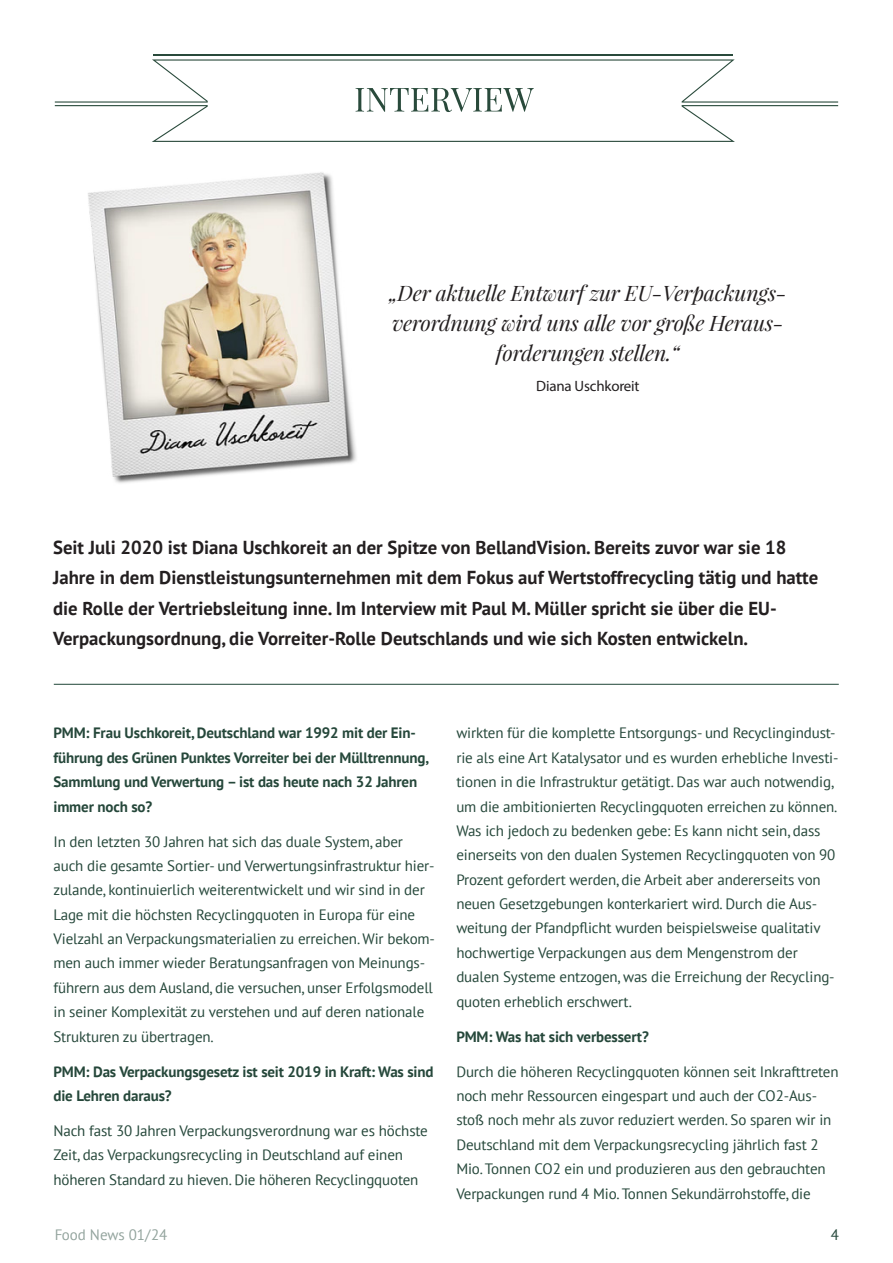
<style>
.page{position:relative;width:893px;height:1263px;background:#fff}
.page>*{position:absolute;margin:0;border:0;box-sizing:border-box;transform-origin:0 0}
.t1{font:italic 21.3px/30px "Playfair Display";letter-spacing:-.01em;color:#231f20;text-align:center}
.Einleitung{font:700 18.75px/30.5px "PT Sans";color:#231f20}
.Einleitung-2{font:15px/24.5px "PT Sans";letter-spacing:-.01em;color:#25473a}
.Einleitung-3{font:700 15px/24.3px "PT Sans";letter-spacing:-.01em;color:#25473a}
.t2{font:15px "Myriad Variable Concept";letter-spacing:-.01em;color:#231f20}
</style>
<div class="page">
<hr style="left:154px;top:55px;width:579px;height:1px;background:#294a3b">
<svg style="left:55px;top:59px;width:783px;height:83px"></svg>
<img style="left:88px;top:172px;width:269px;height:311px">
<hr style="left:54px;top:684px;width:785px;height:1px;background:#1f4638">
<p class="t1" style="left:389px;top:278px;width:399px">„Der aktuelle Entwurf zur EU-Verpackungs&shy;verordnung wird uns alle vor große Heraus&shy;forderungen stellen.“</p>
<p class="t2" style="left:536px;top:377px;width:105px">Diana Uschkoreit</p>
<p class="Einleitung" style="left:53px;top:531px;width:767px">Seit Juli 2020 ist Diana Uschkoreit an der Spitze von BellandVision. Bereits zuvor war sie 18<br>Jahre in dem Dienstleistungsunternehmen mit dem Fokus auf Wertstoffrecycling tätig und hatte die Rolle der Vertriebsleitung inne. Im Interview mit Paul M. Müller spricht sie über die EU-Verpackungsordnung, die Vorreiter-Rolle Deutschlands und wie sich Kosten entwickeln.</p>
<p class="Einleitung-3" style="left:53px;top:721px;width:377px">PMM: Frau Uschkoreit, Deutschland war 1992 mit der Ein&shy;führung des Grünen Punktes Vorreiter bei der Mülltrennung, Sammlung und Verwertung – ist das heute nach 32 Jahren immer noch so?</p>
<p class="Einleitung-2" style="left:53px;top:829px;width:383px">In den letzten 30 Jahren hat sich das duale System, aber auch die gesamte Sortier- und Verwertungsinfrastruktur hier&shy;zulande, kontinuierlich weiterentwickelt und wir sind in der Lage mit die höchsten Recyclingquoten in Europa für eine Vielzahl an Verpackungsmaterialien zu erreichen. Wir bekom&shy;men auch immer wieder Beratungsanfragen von Meinungs&shy;führern aus dem Ausland, die versuchen, unser Erfolgsmodell in seiner Komplexität zu verstehen und auf deren nationale Strukturen zu übertragen.</p>
<p class="Einleitung-3" style="left:53px;top:1059px;width:382px">PMM: Das Verpackungsgesetz ist seit 2019 in Kraft: Was sind die Lehren daraus?</p>
<p class="Einleitung-2" style="left:53px;top:1118px;width:376px">Nach fast 30 Jahren Verpackungsverordnung war es höchste<br>Zeit, das Verpackungsrecycling in Deutschland auf einen höheren Standard zu hieven. Die höheren Recyclingquoten</p>
<p class="Einleitung-2" style="left:456px;top:720px;width:384px">wirkten für die komplette Entsorgungs- und Recyclingindust&shy;rie als eine Art Katalysator und es wurden erhebliche Investi&shy;tionen in die Infrastruktur getätigt. Das war auch notwendig, um die ambitionierten Recyclingquoten erreichen zu können.<br>Was ich jedoch zu bedenken gebe: Es kann nicht sein, dass einerseits von den dualen Systemen Recyclingquoten von 90<br>Prozent gefordert werden, die Arbeit aber andererseits von neuen Gesetzgebungen konterkariert wird. Durch die Aus&shy;weitung der Pfandpflicht wurden beispielsweise qualitativ hochwertige Verpackungen aus dem Mengenstrom der dualen Systeme entzogen, was die Erreichung der Recycling&shy;quoten erheblich erschwert.</p>
<p class="Einleitung-3" style="left:456px;top:1024px;width:194px">PMM: Was hat sich verbessert?</p>
<p class="Einleitung-2" style="left:456px;top:1059px;width:384px">Durch die höheren Recyclingquoten können seit Inkrafttreten noch mehr Ressourcen eingespart und auch der CO2-Aus&shy;stoß noch mehr als zuvor reduziert werden. So sparen wir in Deutschland mit dem Verpackungsrecycling jährlich fast 2<br>Mio. Tonnen CO2 ein und produzieren aus den gebrauchten Verpackungen rund 4 Mio. Tonnen Sekundärrohstoffe, die</p>
<p class="Einleitung-2" style="left:54px;top:1222px;width:115px">Food News 01/24</p>
<p class="Einleitung-2" style="left:831px;top:1222px;width:10px">4</p>
</div>
